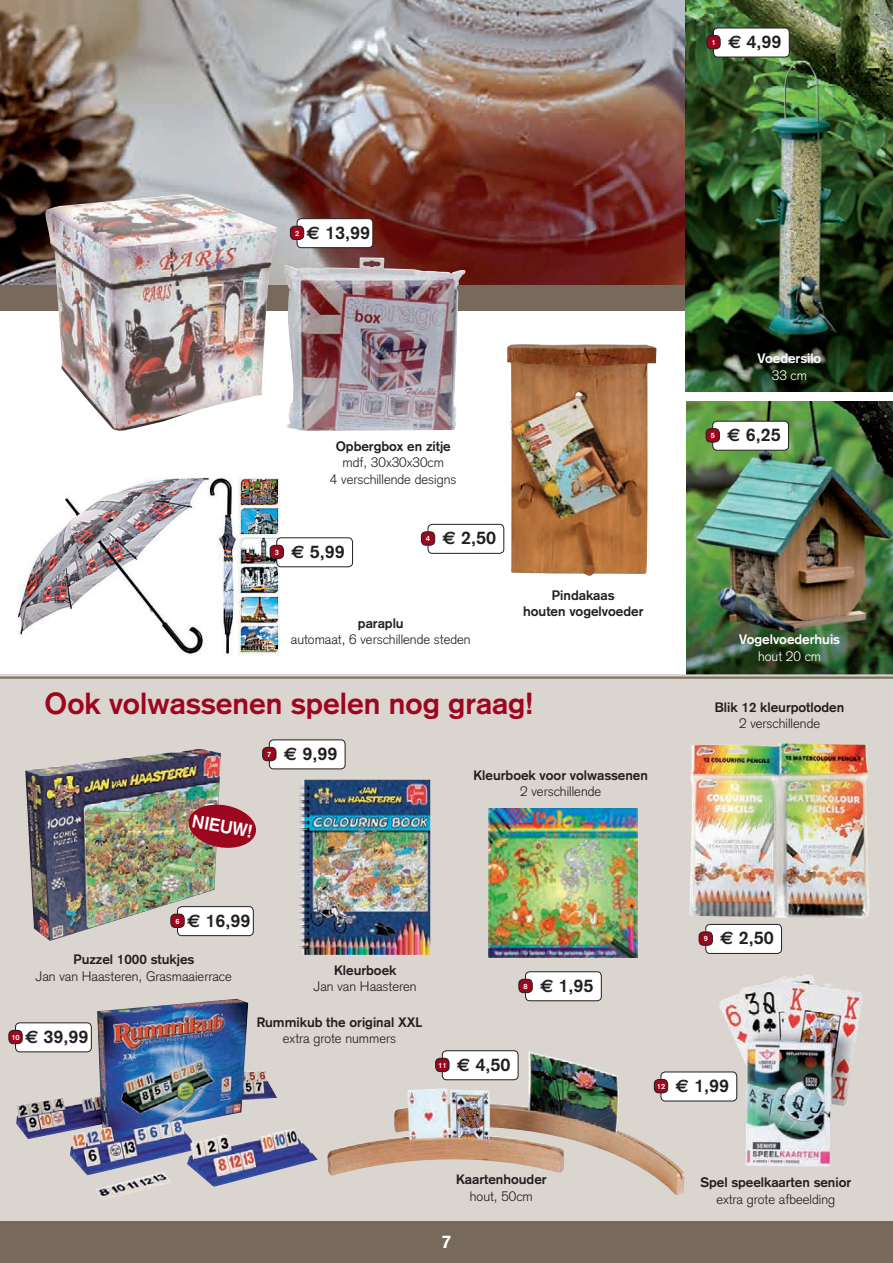
<style>
.page{position:relative;width:893px;height:1263px;background:#fff}
.page>*{position:absolute;margin:0;border:0;box-sizing:border-box;transform-origin:0 0}
.t1{font:700 30px "Akzidenz Grotesk";color:#9d061f}
.t2{font:700 18px "Akzidenz Grotesk";color:#231f20}
.t3{font:700 18px "Akzidenz Grotesk";color:#fff}
.t4{font:300 13.5px/16.5px "Akzidenz Grotesk";color:#231f20;text-align:center}
.t5{font:700 13.5px/16.5px "Akzidenz Grotesk";color:#231f20;text-align:center}
.t6{font:700 13.5px "Akzidenz Grotesk";color:#fff}
.t7{font:300 13.5px "Akzidenz Grotesk";color:#fff}
.t8{font:700 7.5px "Akzidenz Grotesk";color:#fff}
.s1{font-family:"Euro Sans"}
</style>
<div class="page">
<img style="left:0;top:0;width:686px;height:285px">
<div style="left:0;top:285px;width:893px;height:25px;background:#776a5c"></div>
<div style="left:0;top:1220px;width:893px;height:43px;background:#776a5c"></div>
<img style="left:686px;top:401px;width:207px;height:273px">
<img style="left:507px;top:344px;width:150px;height:232px">
<img style="left:686px;top:0;width:207px;height:391px">
<img style="left:44px;top:194px;width:423px;height:237px">
<img style="left:18px;top:477px;width:262px;height:179px">
<div style="left:713px;top:421px;width:75px;height:29px;background:#fff;border-radius:4px"></div>
<div style="left:712px;top:421px;width:77px;height:30px;border:1px solid #231f20;border-radius:4px"></div>
<div style="left:706px;top:429px;width:13px;height:13px;background:#9d061f;border-radius:5px"></div>
<div style="left:706px;top:428px;width:14px;height:14px;border:1px solid #231f20;border-radius:5px"></div>
<div style="left:428px;top:524px;width:76px;height:30px;border:1px solid #231f20;border-radius:4px"></div>
<div style="left:421px;top:532px;width:14px;height:13px;background:#9d061f;border-radius:5px"></div>
<div style="left:421px;top:531px;width:14px;height:14px;border:1px solid #231f20;border-radius:5px"></div>
<div style="left:713px;top:28px;width:76px;height:29px;background:#fff;border-radius:4px"></div>
<div style="left:713px;top:28px;width:77px;height:29px;border:1px solid #231f20;border-radius:4px"></div>
<div style="left:707px;top:36px;width:13px;height:13px;background:#9d061f;border-radius:5px"></div>
<div style="left:706px;top:35px;width:14px;height:14px;border:1px solid #231f20;border-radius:5px"></div>
<div style="left:297px;top:219px;width:76px;height:29px;background:#fff;border-radius:4px"></div>
<div style="left:297px;top:218px;width:76px;height:30px;border:1px solid #231f20;border-radius:4px"></div>
<div style="left:290px;top:226px;width:14px;height:13px;background:#9d061f;border-radius:5px"></div>
<div style="left:290px;top:226px;width:14px;height:14px;border:1px solid #231f20;border-radius:5px"></div>
<div style="left:277px;top:538px;width:76px;height:29px;background:#fff;border-radius:4px"></div>
<div style="left:276px;top:537px;width:77px;height:30px;border:1px solid #231f20;border-radius:4px"></div>
<div style="left:270px;top:545px;width:13px;height:14px;background:#9d061f;border-radius:5px"></div>
<div style="left:270px;top:545px;width:14px;height:14px;border:1px solid #231f20;border-radius:5px"></div>
<div style="left:0;top:674px;width:893px;height:546px;background:#dbd5d0"></div>
<img style="left:16px;top:999px;width:301px;height:200px">
<div style="left:16px;top:1023px;width:75px;height:29px;background:#fff;border-radius:4px"></div>
<div style="left:15px;top:1022px;width:77px;height:30px;border:1px solid #231f20;border-radius:4px"></div>
<div style="left:9px;top:1030px;width:13px;height:14px;background:#9d061f;border-radius:5px"></div>
<div style="left:8px;top:1030px;width:15px;height:14px;border:1px solid #231f20;border-radius:5px"></div>
<img style="left:489px;top:809px;width:148px;height:148px">
<div style="left:525px;top:972px;width:76px;height:29px;background:#fff;border-radius:4px"></div>
<div style="left:525px;top:971px;width:77px;height:30px;border:1px solid #231f20;border-radius:4px"></div>
<div style="left:519px;top:979px;width:13px;height:13px;background:#9d061f;border-radius:5px"></div>
<div style="left:518px;top:979px;width:15px;height:14px;border:1px solid #231f20;border-radius:5px"></div>
<img style="left:689px;top:743px;width:181px;height:175px">
<img style="left:327px;top:1051px;width:358px;height:144px">
<img style="left:718px;top:974px;width:145px;height:192px">
<div style="left:661px;top:1072px;width:76px;height:29px;background:#fff;border-radius:4px"></div>
<div style="left:661px;top:1071px;width:76px;height:30px;border:1px solid #231f20;border-radius:4px"></div>
<div style="left:654px;top:1079px;width:14px;height:14px;background:#9d061f;border-radius:5px"></div>
<div style="left:654px;top:1079px;width:14px;height:14px;border:1px solid #231f20;border-radius:5px"></div>
<div style="left:442px;top:1051px;width:76px;height:29px;background:#fff;border-radius:4px"></div>
<div style="left:442px;top:1050px;width:76px;height:30px;border:1px solid #231f20;border-radius:4px"></div>
<div style="left:436px;top:1058px;width:13px;height:13px;background:#9d061f;border-radius:5px"></div>
<div style="left:435px;top:1058px;width:14px;height:14px;border:1px solid #231f20;border-radius:5px"></div>
<img style="left:25px;top:749px;width:196px;height:192px">
<div style="left:177px;top:907px;width:76px;height:29px;background:#fff;border-radius:4px"></div>
<div style="left:177px;top:906px;width:77px;height:30px;border:1px solid #231f20;border-radius:4px"></div>
<div style="left:171px;top:914px;width:13px;height:13px;background:#9d061f;border-radius:5px"></div>
<div style="left:170px;top:914px;width:15px;height:14px;border:1px solid #231f20;border-radius:5px"></div>
<img style="left:299px;top:779px;width:131px;height:176px">
<div style="left:269px;top:740px;width:76px;height:29px;background:#fff;border-radius:4px"></div>
<div style="left:269px;top:739px;width:76px;height:30px;border:1px solid #231f20;border-radius:4px"></div>
<div style="left:263px;top:747px;width:13px;height:14px;background:#9d061f;border-radius:5px"></div>
<div style="left:262px;top:747px;width:14px;height:14px;border:1px solid #231f20;border-radius:5px"></div>
<svg style="left:0;top:674px;width:893px;height:5px"></svg>
<svg style="left:187px;top:802px;width:69px;height:48px"></svg>
<div style="left:706px;top:924px;width:75px;height:29px;background:#fff;border-radius:4px"></div>
<div style="left:705px;top:924px;width:77px;height:30px;border:1px solid #231f20;border-radius:4px"></div>
<div style="left:699px;top:932px;width:13px;height:13px;background:#9d061f;border-radius:5px"></div>
<div style="left:699px;top:931px;width:14px;height:15px;border:1px solid #231f20;border-radius:5px"></div>
<p class="t8" style="left:295px;top:229px;width:6px">2</p>
<h2 class="t2" style="left:307px;top:222px;width:65px"><span class="s1">€</span> 13,99</h2>
<p class="t5" style="left:336px;top:437px;width:117px">Opbergbox en zitje</p>
<p class="t4" style="left:330px;top:454px;width:128px">mdf, 30x30x30cm<br>4 verschillende designs</p>
<p class="t8" style="left:275px;top:548px;width:6px">3</p>
<h2 class="t2" style="left:291px;top:541px;width:55px"><span class="s1">€</span> 5,99</h2>
<p class="t8" style="left:426px;top:534px;width:6px">4</p>
<h2 class="t2" style="left:443px;top:527px;width:55px"><span class="s1">€</span> 2,50</h2>
<p class="t8" style="left:711px;top:38px;width:6px">1</p>
<h2 class="t2" style="left:728px;top:31px;width:55px"><span class="s1">€</span> 4,99</h2>
<p class="t6" style="left:757px;top:351px;width:65px">Voedersilo</p>
<p class="t7" style="left:772px;top:367px;width:37px">33 cm</p>
<p class="t8" style="left:711px;top:431px;width:6px">5</p>
<h2 class="t2" style="left:727px;top:424px;width:55px"><span class="s1">€</span> 6,25</h2>
<p class="t5" style="left:523px;top:587px;width:122px">Pindakaas<br>houten vogelvoeder</p>
<p class="t5" style="left:358px;top:615px;width:47px">paraplu</p>
<p class="t4" style="left:291px;top:631px;width:181px">automaat, 6 verschillende steden</p>
<p class="t6" style="left:739px;top:631px;width:102px">Vogelvoederhuis</p>
<p class="t7" style="left:758px;top:648px;width:65px">hout 20 cm</p>
<h1 class="t1" style="left:45px;top:686px;width:490px">Ook volwassenen spelen nog graag!</h1>
<p class="t8" style="left:267px;top:750px;width:6px">7</p>
<h2 class="t2" style="left:284px;top:743px;width:55px"><span class="s1">€</span> 9,99</h2>
<h2 class="t3" style="left:194px;top:810px;width:62px;rotate:10deg">NIEUW!</h2>
<p class="t5" style="left:474px;top:767px;width:176px">Kleurboek voor volwassenen</p>
<p class="t4" style="left:520px;top:783px;width:83px">2 verschillende</p>
<p class="t5" style="left:715px;top:699px;width:131px">Blik 12 kleurpotloden</p>
<p class="t4" style="left:739px;top:716px;width:83px">2 verschillende</p>
<p class="t8" style="left:175px;top:916px;width:6px">6</p>
<h2 class="t2" style="left:187px;top:909px;width:65px"><span class="s1">€</span> 16,99</h2>
<p class="t5" style="left:73px;top:951px;width:122px">Puzzel 1000 stukjes</p>
<p class="t4" style="left:36px;top:968px;width:197px">Jan van Haasteren, Grasmaaierrace</p>
<p class="t5" style="left:334px;top:961px;width:64px">Kleurboek</p>
<p class="t4" style="left:314px;top:978px;width:104px">Jan van Haasteren</p>
<p class="t8" style="left:11px;top:1033px;width:10px">10</p>
<h2 class="t2" style="left:25px;top:1026px;width:65px"><span class="s1">€</span> 39,99</h2>
<p class="t5" style="left:257px;top:1013px;width:167px">Rummikub the original XXL</p>
<p class="t4" style="left:283px;top:1030px;width:115px">extra grote nummers</p>
<p class="t8" style="left:523px;top:982px;width:6px">8</p>
<h2 class="t2" style="left:540px;top:975px;width:55px"><span class="s1">€</span> 1,95</h2>
<p class="t8" style="left:438px;top:1061px;width:10px">11</p>
<h2 class="t2" style="left:457px;top:1054px;width:55px"><span class="s1">€</span> 4,50</h2>
<p class="t8" style="left:704px;top:934px;width:6px">9</p>
<h2 class="t2" style="left:720px;top:927px;width:55px"><span class="s1">€</span> 2,50</h2>
<p class="t8" style="left:657px;top:1082px;width:10px">12</p>
<h2 class="t2" style="left:675px;top:1075px;width:55px"><span class="s1">€</span> 1,99</h2>
<p class="t5" style="left:456px;top:1171px;width:92px">Kaartenhouder</p>
<p class="t4" style="left:470px;top:1188px;width:65px">hout, 50cm</p>
<h2 class="t3" style="left:441px;top:1231px;width:12px">7</h2>
<p class="t5" style="left:700px;top:1174px;width:152px">Spel speelkaarten senior</p>
<p class="t4" style="left:716px;top:1191px;width:120px">extra grote afbeelding</p>
</div>
